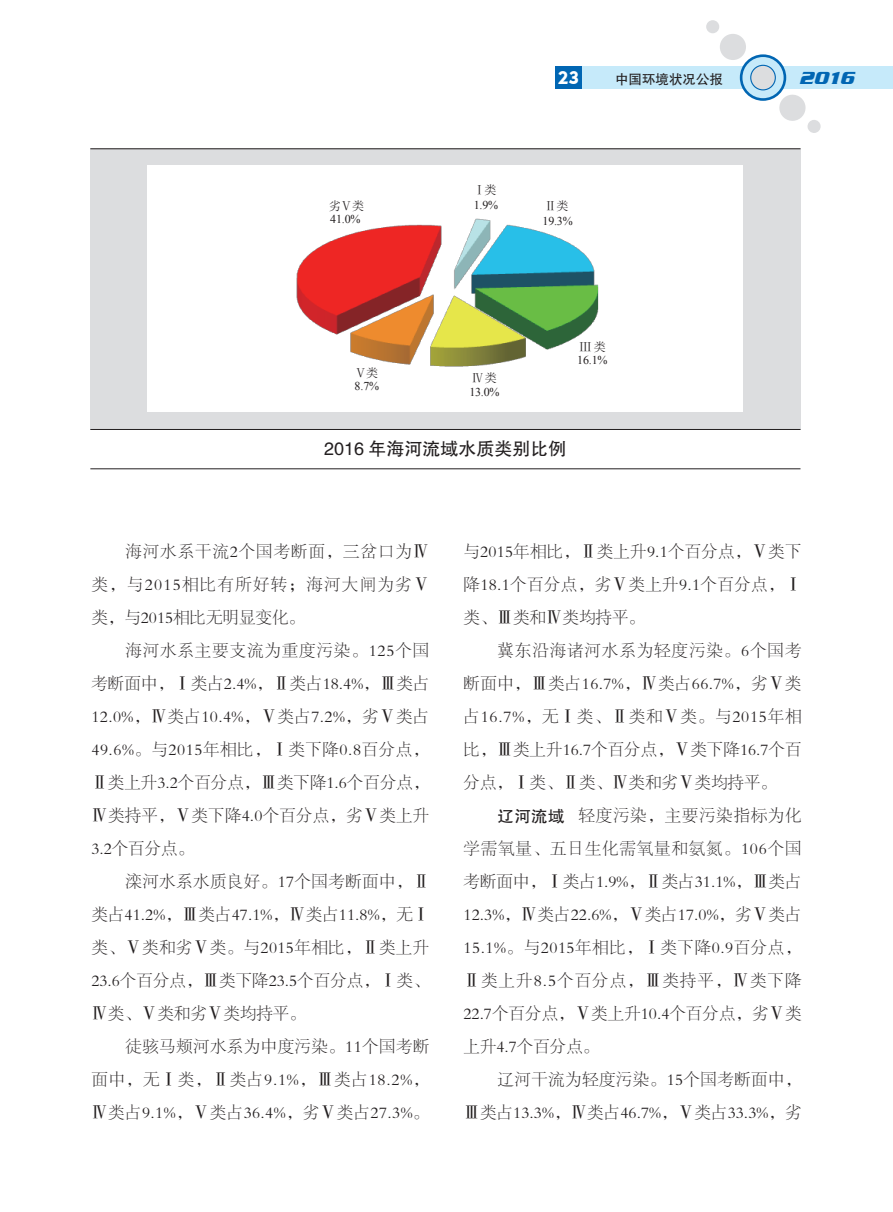
<style>
.page{position:relative;width:893px;height:1212px;background:#fff}
.page>*{position:absolute;margin:0;border:0;box-sizing:border-box;transform-origin:0 0}
.t1{font:18px "FZHTJW GB1 0";color:#231f20}
.t2{font:italic 700 18px "Serpentine D";color:#0166b3}
.t3{font:18px "Geometric 415 BT Black A";color:#fff}
.t4{font:16.5px/33px "FZSYJW GB1 0";letter-spacing:.015em;color:#231f20;text-align:justify}
.t5{font:13.5px "FZHTJW GB1 0";color:#231f20}
.t6{font:12px "Times New Roman";letter-spacing:-.02em;color:#231f20}
.t7{font:12px "Sim Sun";letter-spacing:-.01em;color:#231f20}
.s1{font-family:"FZHTJW GB1 0"}
</style>
<div class="page">
<div style="left:581px;top:66px;width:312px;height:23px;background:#c6eafa"></div>
<div style="left:555px;top:66px;width:26px;height:23px;background:#0166b3"></div>
<svg style="left:740px;top:54px;width:46px;height:47px"></svg>
<div style="left:742px;top:57px;width:42px;height:41px;background:#c6eafa;border-radius:50%"></div>
<div style="left:751px;top:65px;width:24px;height:25px;background:#dcdddf;border-radius:50%"></div>
<div style="left:750px;top:65px;width:26px;height:25px;border:1px solid #0166b3;border-radius:50%"></div>
<div style="left:720px;top:34px;width:26px;height:26px;background:#dcdddf;border-radius:50%"></div>
<div style="left:706px;top:20px;width:13px;height:13px;background:#dcdddf;border-radius:50%"></div>
<svg style="left:779px;top:94px;width:27px;height:27px"></svg>
<div style="left:807px;top:120px;width:14px;height:13px;background:#dcdddf;border-radius:50%"></div>
<div style="left:90px;top:148px;width:710px;height:282px;background:#dcdddf"></div>
<hr style="left:90px;top:468px;width:710px;height:1px;background:#231f20">
<hr style="left:90px;top:148px;width:710px;height:1px;background:#231f20">
<hr style="left:90px;top:429px;width:710px;height:1px;background:#231f20">
<div style="left:148px;top:166px;width:595px;height:246px;background:#fff"></div>
<img style="left:296px;top:218px;width:303px;height:149px">
<p class="t7" style="left:329px;top:200px;width:37px">劣Ⅴ类</p>
<p class="t6" style="left:330px;top:211px;width:32px">41.0%</p>
<p class="t7" style="left:355px;top:367px;width:25px">Ⅴ类</p>
<p class="t6" style="left:355px;top:377px;width:26px">8.7%</p>
<p class="t3" style="left:558px;top:66px;width:22px">23</p>
<p class="t5" style="left:615px;top:71px;width:109px">中国环境状况公报</p>
<p class="t2" style="left:799px;top:68px;width:62px">2016</p>
<p class="t7" style="left:473px;top:183px;width:24px">Ⅰ类</p>
<p class="t6" style="left:474px;top:196px;width:26px">1.9%</p>
<p class="t7" style="left:545px;top:200px;width:25px">Ⅱ类</p>
<p class="t6" style="left:543px;top:212px;width:32px">19.3%</p>
<p class="t7" style="left:472px;top:372px;width:27px">Ⅳ类</p>
<p class="t6" style="left:469px;top:383px;width:32px">13.0%</p>
<p class="t7" style="left:580px;top:341px;width:28px">Ⅲ类</p>
<p class="t6" style="left:577px;top:352px;width:32px">16.1%</p>
<p class="t1" style="left:324px;top:439px;width:244px">2016 年海河流域水质类别比例</p>
<p class="t4" style="left:91px;top:536px;width:340px;text-indent:34px">海河水系干流2个国考断面，三岔口为Ⅳ类，与2015相比有所好转；海河大闸为劣Ⅴ类，与2015相比无明显变化。</p>
<p class="t4" style="left:91px;top:635px;width:340px;text-indent:34px">海河水系主要支流为重度污染。125个国考断面中，Ⅰ类占2.4%，Ⅱ类占18.4%，Ⅲ类占12.0%，Ⅳ类占10.4%，Ⅴ类占7.2%，劣Ⅴ类占49.6%。与2015年相比，Ⅰ类下降0.8百分点，Ⅱ类上升3.2个百分点，Ⅲ类下降1.6个百分点，Ⅳ类持平，Ⅴ类下降4.0个百分点，劣Ⅴ类上升3.2个百分点。</p>
<p class="t4" style="left:91px;top:866px;width:340px;text-indent:34px">滦河水系水质良好。17个国考断面中，Ⅱ类占41.2%，Ⅲ类占47.1%，Ⅳ类占11.8%，无Ⅰ类、Ⅴ类和劣Ⅴ类。与2015年相比，Ⅱ类上升23.6个百分点，Ⅲ类下降23.5个百分点，Ⅰ类、Ⅳ类、Ⅴ类和劣Ⅴ类均持平。</p>
<p class="t4" style="left:91px;top:1031px;width:340px;text-indent:34px">徒骇马颊河水系为中度污染。11个国考断面中，无Ⅰ类，Ⅱ类占9.1%，Ⅲ类占18.2%，Ⅳ类占9.1%，Ⅴ类占36.4%，劣Ⅴ类占27.3%。</p>
<p class="t4" style="left:463px;top:536px;width:340px">与2015年相比，Ⅱ类上升9.1个百分点，Ⅴ类下降18.1个百分点，劣Ⅴ类上升9.1个百分点，Ⅰ类、Ⅲ类和Ⅳ类均持平。</p>
<p class="t4" style="left:463px;top:635px;width:340px;text-indent:34px">冀东沿海诸河水系为轻度污染。6个国考断面中，Ⅲ类占16.7%，Ⅳ类占66.7%，劣Ⅴ类占16.7%，无Ⅰ类、Ⅱ类和Ⅴ类。与2015年相比，Ⅲ类上升16.7个百分点，Ⅴ类下降16.7个百分点，Ⅰ类、Ⅱ类、Ⅳ类和劣Ⅴ类均持平。</p>
<p class="t4" style="left:463px;top:800px;width:340px;text-indent:34px"><span class="s1">辽河流域</span> 轻度污染，主要污染指标为化学需氧量、五日生化需氧量和氨氮。106个国考断面中，Ⅰ类占1.9%，Ⅱ类占31.1%，Ⅲ类占12.3%，Ⅳ类占22.6%，Ⅴ类占17.0%，劣Ⅴ类占15.1%。与2015年相比，Ⅰ类下降0.9百分点，Ⅱ类上升8.5个百分点，Ⅲ类持平，Ⅳ类下降22.7个百分点，Ⅴ类上升10.4个百分点，劣Ⅴ类上升4.7个百分点。</p>
<p class="t4" style="left:463px;top:1064px;width:340px;text-align:right">辽河干流为轻度污染。15个国考断面中，<br>Ⅲ类占13.3%，Ⅳ类占46.7%，Ⅴ类占33.3%，劣</p>
</div>
